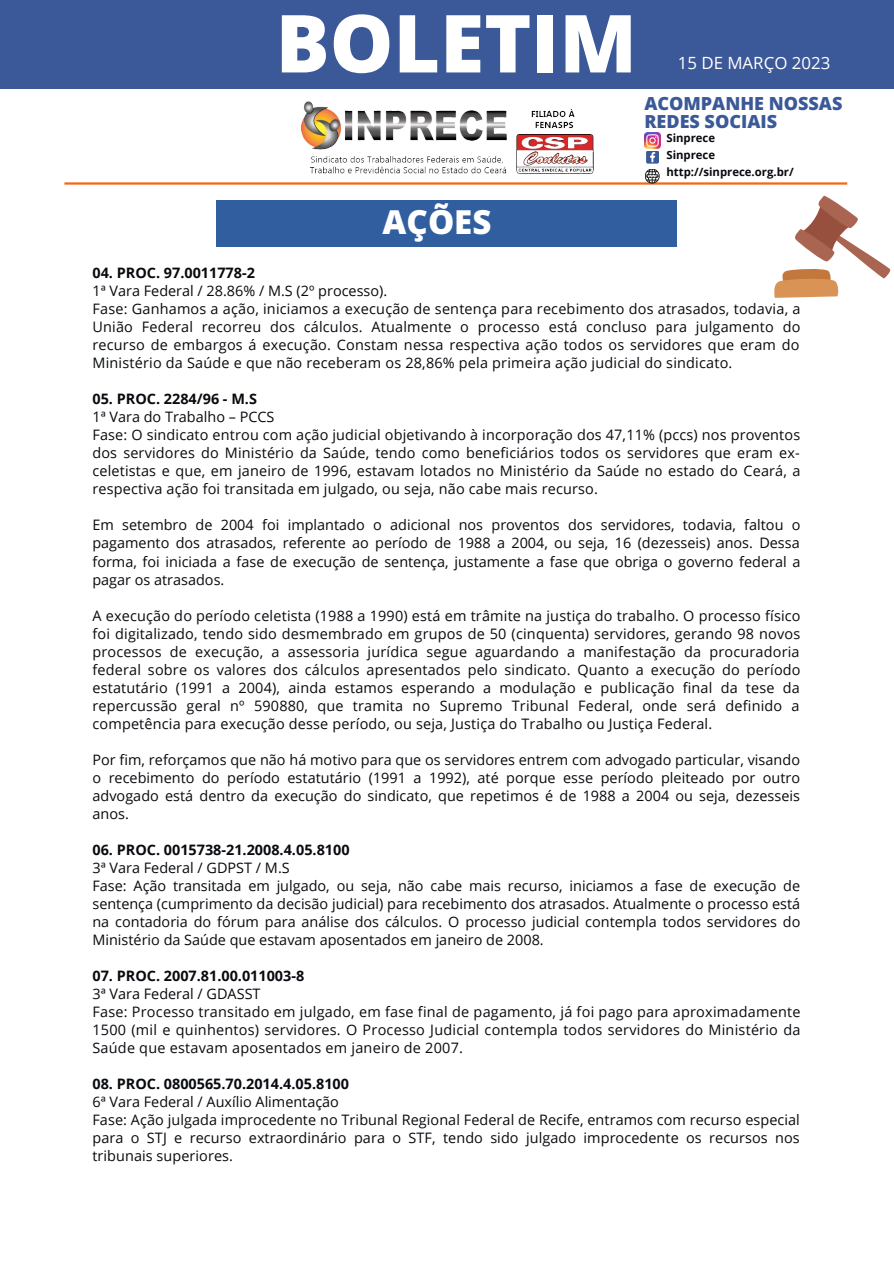
<style>
.page{position:relative;width:894px;height:1264px;background:#fff}
.page>*{position:absolute;margin:0;border:0;box-sizing:border-box;transform-origin:0 0}
.t1{font:800 80.1px "Open Sans";color:#fff}
.t2{font:800 33px "Open Sans";color:#fff}
.t3{font:800 18px/18px "Open Sans";color:#3b5998}
.t4{font:16.8px "Open Sans";color:#fff}
.t5{font:14.4px/18px "Open Sans";letter-spacing:.01em;color:#070a0e}
.t6{font:700 14.4px "Open Sans";color:#070a0e}
.t7{font:700 11.4px/17.1px "Open Sans";color:#070a0e}
</style>
<div class="page">
<hr style="left:64px;top:182px;width:783px;height:3px;background:#f56617">
<div style="left:0;top:0;width:893px;height:89px;background:#3b5998"></div>
<div style="left:216px;top:200px;width:460px;height:46px;background:#305e9f"></div>
<svg style="left:774px;top:196px;width:116px;height:102px"></svg>
<img style="left:301px;top:101px;width:292px;height:74px">
<img style="left:644px;top:132px;width:16px;height:16px">
<svg style="left:644px;top:151px;width:15px;height:32px"></svg>
<h1 class="t1" style="left:275px;top:-13px;width:362px">BOLETIM</h1>
<h2 class="t2" style="left:382px;top:199px;width:110px">AÇÕES</h2>
<p class="t4" style="left:677px;top:51px;width:154px">15 DE MARÇO 2023</p>
<p class="t3" style="left:644px;top:94px;width:199px">ACOMPANHE NOSSAS<br>REDES SOCIAIS</p>
<p class="t7" style="left:666px;top:129px;width:129px">Sinprece<br>Sinprece http://sinprece.org.br/</p>
<p class="t6" style="left:92px;top:263px;width:164px">04. PROC. 97.0011778-2</p>
<p class="t5" style="left:92px;top:281px;width:709px">1ª Vara Federal / 28.86% / M.S (2º processo).<br>Fase: Ganhamos a ação, iniciamos a execução de sentença para recebimento dos atrasados, todavia, a União Federal recorreu dos cálculos. Atualmente o processo está concluso para julgamento do recurso de embargos á execução. Constam nessa respectiva ação todos os servidores que eram do Ministério da Saúde e que não receberam os 28,86% pela primeira ação judicial do sindicato.</p>
<p class="t6" style="left:92px;top:389px;width:166px">05. PROC. 2284/96 - M.S</p>
<p class="t5" style="left:92px;top:408px;width:709px">1ª Vara do Trabalho – PCCS<br>Fase: O sindicato entrou com ação judicial objetivando à incorporação dos 47,11% (pccs) nos proventos dos servidores do Ministério da Saúde, tendo como beneficiários todos os servidores que eram ex&shy;celetistas e que, em janeiro de 1996, estavam lotados no Ministério da Saúde no estado do Ceará, a respectiva ação foi transitada em julgado, ou seja, não cabe mais recurso.</p>
<p class="t5" style="left:92px;top:516px;width:709px;text-align:justify">Em setembro de 2004 foi implantado o adicional nos proventos dos servidores, todavia, faltou o pagamento dos atrasados, referente ao período de 1988 a 2004, ou seja, 16 (dezesseis) anos. Dessa forma, foi iniciada a fase de execução de sentença, justamente a fase que obriga o governo federal a pagar os atrasados.</p>
<p class="t5" style="left:92px;top:606px;width:709px;text-align:justify">A execução do período celetista (1988 a 1990) está em trâmite na justiça do trabalho. O processo físico foi digitalizado, tendo sido desmembrado em grupos de 50 (cinquenta) servidores, gerando 98 novos processos de execução, a assessoria jurídica segue aguardando a manifestação da procuradoria federal sobre os valores dos cálculos apresentados pelo sindicato. Quanto a execução do período estatutário (1991 a 2004), ainda estamos esperando a modulação e publicação final da tese da repercussão geral nº 590880, que tramita no Supremo Tribunal Federal, onde será definido a competência para execução desse período, ou seja, Justiça do Trabalho ou Justiça Federal.</p>
<p class="t5" style="left:92px;top:750px;width:709px;text-align:justify">Por fim, reforçamos que não há motivo para que os servidores entrem com advogado particular, visando o recebimento do período estatutário (1991 a 1992), até porque esse período pleiteado por outro advogado está dentro da execução do sindicato, que repetimos é de 1988 a 2004 ou seja, dezesseis anos.</p>
<p class="t6" style="left:92px;top:839px;width:258px">06. PROC. 0015738-21.2008.4.05.8100</p>
<p class="t5" style="left:92px;top:858px;width:709px">3ª Vara Federal / GDPST / M.S<br>Fase: Ação transitada em julgado, ou seja, não cabe mais recurso, iniciamos a fase de execução de sentença (cumprimento da decisão judicial) para recebimento dos atrasados. Atualmente o processo está na contadoria do fórum para análise dos cálculos. O processo judicial contempla todos servidores do Ministério da Saúde que estavam aposentados em janeiro de 2008.</p>
<p class="t6" style="left:92px;top:965px;width:213px">07. PROC. 2007.81.00.011003-8</p>
<p class="t5" style="left:92px;top:984px;width:709px">3ª Vara Federal / GDASST<br>Fase: Processo transitado em julgado, em fase final de pagamento, já foi pago para aproximadamente 1500 (mil e quinhentos) servidores. O Processo Judicial contempla todos servidores do Ministério da Saúde que estavam aposentados em janeiro de 2007.</p>
<p class="t6" style="left:92px;top:1073px;width:258px">08. PROC. 0800565.70.2014.4.05.8100</p>
<p class="t5" style="left:92px;top:1092px;width:708px">6ª Vara Federal / Auxílio Alimentação<br>Fase: Ação julgada improcedente no Tribunal Regional Federal de Recife, entramos com recurso especial para o STJ e recurso extraordinário para o STF, tendo sido julgado improcedente os recursos nos tribunais superiores.</p>
</div>
